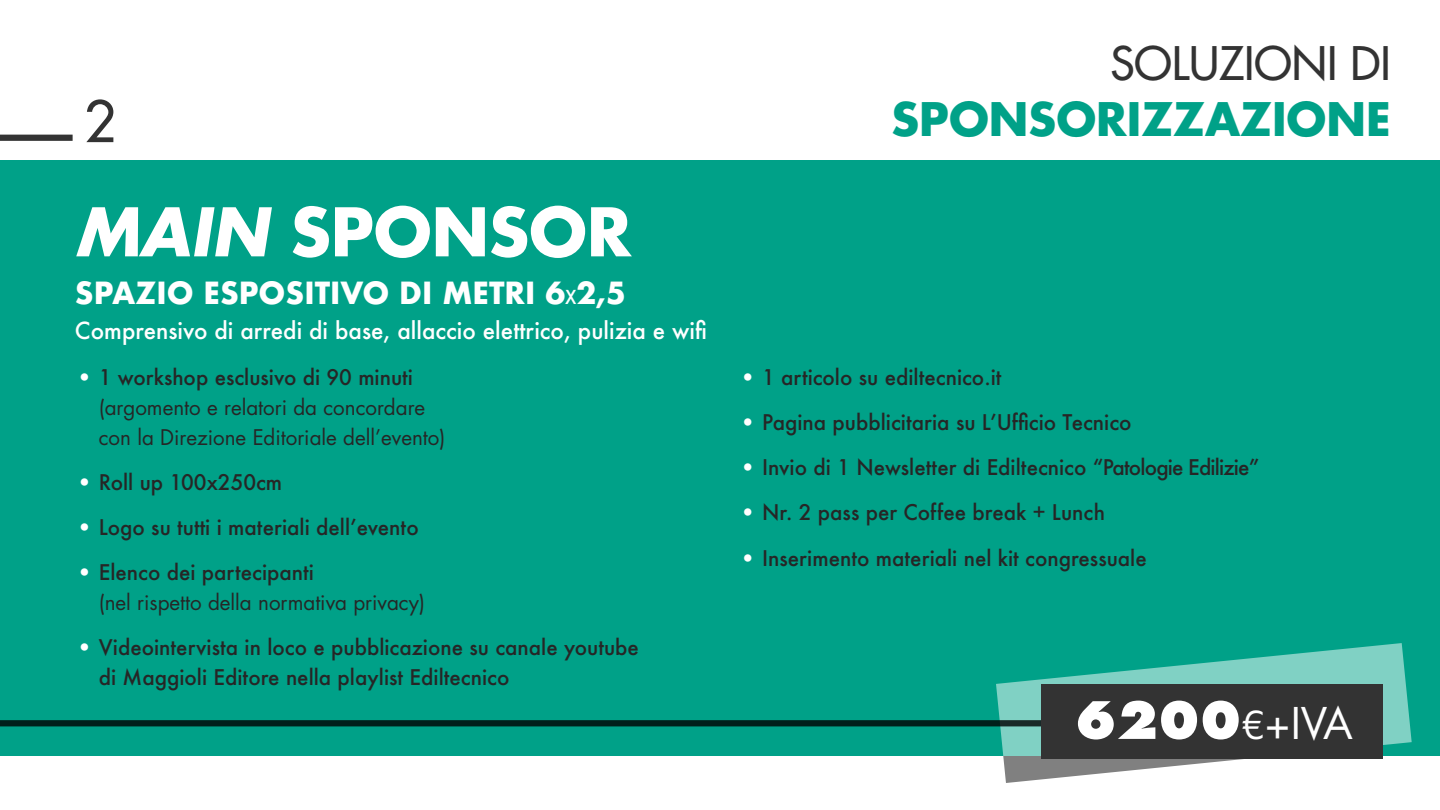
<style>
.page{position:relative;width:1440px;height:810px;background:#fff}
.page>*{position:absolute;margin:0;border:0;box-sizing:border-box;transform-origin:0 0}
.t1{font:700 65.1px "Futura Std";color:#fff}
.t2{font:500 55.5px "Futura Std";color:#333}
.t3{font:800 50.03px "Futura Std";color:#fff}
.t4{font:700 45px "Futura Std";color:#00a188}
.t5{font:500 45px "Futura Std";color:#333}
.t6{font:700 29.7px "Futura";color:#fff}
.t7{font:500 22.88px "Futura";color:#fff}
.t8{font:500 21px/30px "Futura";color:#262626}
.t9{font:21px/30px "Futura Std";color:#262626}
.s1{font-style:italic}
.s2{font-weight:500;font-size:18.75px}
.s3{font-family:"News Gothic Std";font-weight:400;font-size:20.62px;color:#fff}
.s4{font-weight:400;font-size:37.5px}
.s5{font-weight:400;font-size:42.53px}
</style>
<div class="page">
<div style="left:0;top:160px;width:1440px;height:596px;background:#00a188"></div>
<div style="left:0;top:135px;width:73px;height:6px;background:#333"></div>
<svg style="left:996px;top:643px;width:416px;height:140px"></svg>
<div style="left:0;top:720px;width:1118px;height:6px;background:#00201b"></div>
<div style="left:1041px;top:684px;width:341px;height:75px;background:#333"></div>
<h3 class="t5" style="left:1110px;top:35px;width:282px">SOLUZIONI DI</h3>
<h2 class="t2" style="left:84px;top:87px;width:34px">2</h2>
<h3 class="t4" style="left:892px;top:89px;width:501px">SPONSORIZZAZIONE</h3>
<h1 class="t1" style="left:75px;top:189px;width:558px"><span class="s1">MAIN</span> SPONSOR</h1>
<h3 class="t6" style="left:75px;top:271px;width:553px">SPAZIO ESPOSITIVO DI METRI 6<span class="s2">X</span>2,5</h3>
<p class="t7" style="left:75px;top:315px;width:634px">Comprensivo di arredi di base, allaccio elettrico, pulizia e wifi</p>
<p class="t8" style="left:80px;top:362px;width:335px"><span class="s3">•</span> 1 workshop esclusivo di 90 minuti</p>
<p class="t9" style="left:99px;top:392px;width:348px">(argomento e relatori da concordare con la Direzione Editoriale dell’evento)</p>
<p class="t8" style="left:80px;top:467px;width:204px"><span class="s3">•</span> Roll up 100x250cm</p>
<p class="t8" style="left:80px;top:512px;width:341px"><span class="s3">•</span> Logo su tutti i materiali dell’evento</p>
<p class="t8" style="left:80px;top:557px;width:236px"><span class="s3">•</span> Elenco dei partecipanti</p>
<p class="t9" style="left:99px;top:587px;width:328px">(nel rispetto della normativa privacy)</p>
<p class="t8" style="left:99px;top:632px;width:542px;text-indent:-19px"><span class="s3">•</span> Videointervista in loco e pubblicazione su canale youtube di Maggioli Editore nella playlist Ediltecnico</p>
<p class="t8" style="left:743px;top:362px;width:260px"><span class="s3">•</span> 1 articolo su ediltecnico.it</p>
<p class="t8" style="left:743px;top:407px;width:390px"><span class="s3">•</span> Pagina pubblicitaria su L’Ufficio Tecnico</p>
<p class="t8" style="left:743px;top:452px;width:518px"><span class="s3">•</span> Invio di 1 Newsletter di Ediltecnico “Patologie Edilizie”</p>
<p class="t8" style="left:743px;top:497px;width:364px"><span class="s3">•</span> Nr. 2 pass per Coffee break + Lunch</p>
<p class="t8" style="left:743px;top:543px;width:405px"><span class="s3">•</span> Inserimento materiali nel kit congressuale</p>
<h3 class="t3" style="left:1075px;top:688px;width:279px">6200<span class="s4">€</span><span class="s5">+IVA</span></h3>
</div>
